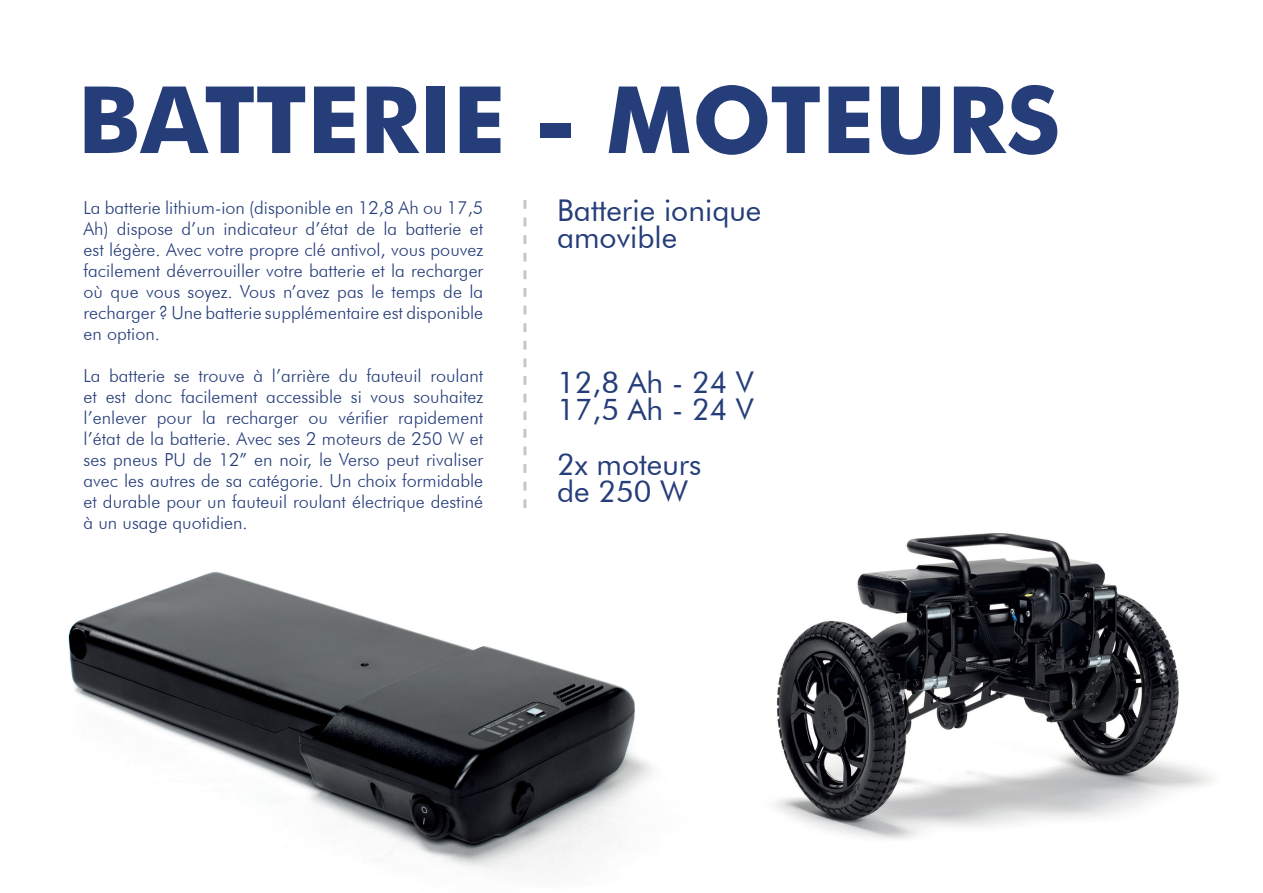
<style>
.page{position:relative;width:1263px;height:893px;background:#fff}
.page>*{position:absolute;margin:0;border:0;box-sizing:border-box;transform-origin:0 0}
.t1{font:700 93px "Futura BT";color:#253d79}
.t2{font:30px/27px "Futura BT";color:#253d79}
.t3{font:300 18px/21px "Futura BT";color:#253d79;text-align:justify}
</style>
<div class="page">
<img style="left:774px;top:533px;width:437px;height:306px">
<svg style="left:523px;top:200px;width:3px;height:308px"></svg>
<img style="left:68px;top:572px;width:585px;height:305px">
<p class="t1" style="left:78px;top:63px;width:984px">BATTERIE - MOTEURS</p>
<p class="t3" style="left:84px;top:197px;width:401px">La batterie lithium-ion (disponible en 12,8 Ah ou 17,5<br>Ah) dispose d’un indicateur d’état de la batterie et est légère. Avec votre propre clé antivol, vous pouvez facilement déverrouiller votre batterie et la recharger où que vous soyez. Vous n’avez pas le temps de la recharger ? Une batterie supplémentaire est disponible en option.</p>
<p class="t3" style="left:84px;top:365px;width:401px">La batterie se trouve à l’arrière du fauteuil roulant et est donc facilement accessible si vous souhaitez l’enlever pour la recharger ou vérifier rapidement l’état de la batterie. Avec ses 2 moteurs de 250 W et ses pneus PU de 12” en noir, le Verso peut rivaliser avec les autres de sa catégorie. Un choix formidable et durable pour un fauteuil roulant électrique destiné à un usage quotidien.</p>
<p class="t2" style="left:557px;top:197px;width:206px">Batterie ionique amovible</p>
<p class="t2" style="left:557px;top:369px;width:198px">12,8 Ah - 24 V</p>
<p class="t2" style="left:557px;top:396px;width:198px">17,5 Ah - 24 V</p>
<p class="t2" style="left:557px;top:451px;width:146px">2x moteurs de 250 W</p>
</div>
